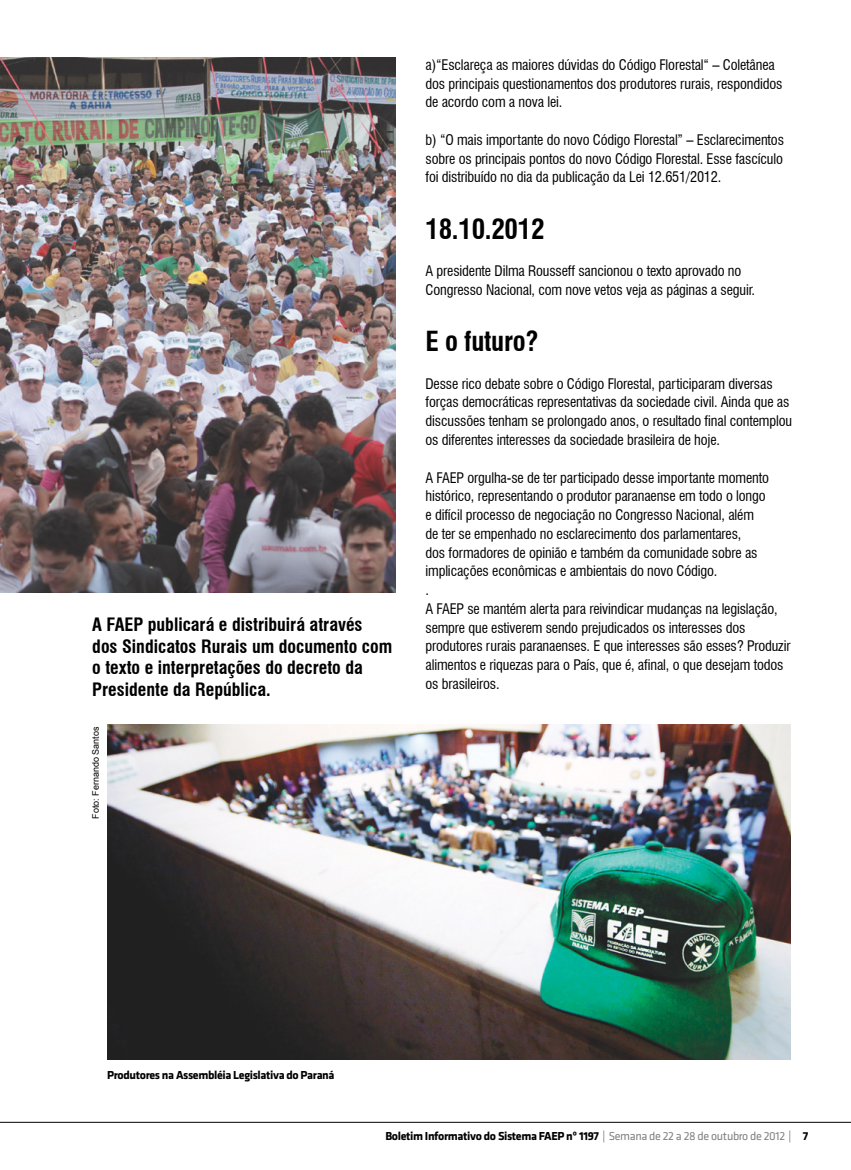
<style>
.page{position:relative;width:851px;height:1170px;background:#fff}
.page>*{position:absolute;margin:0;border:0;box-sizing:border-box;transform-origin:0 0}
._1_Texto_Materia{font:700 condensed 27px "Swiss 721 BT";letter-spacing:-.01em;color:#000}
._1_Texto_Materia-2{font:700 condensed 18px/21.6px "Swiss 721 BT";color:#000}
._1_Texto_Materia-3{font:condensed 14.25px/18.8px "Swiss 721 BT";letter-spacing:-.01em;color:#000}
.Legenda_1{font:700 12px "Klavika";letter-spacing:-.03em;color:#000}
.t1{font:9px "Arial";color:#000}
.s1{font-weight:400}
.s2{font-weight:400;color:#808285}
</style>
<div class="page">
<hr style="left:0;top:1121px;width:850px;height:1px;background:#000">
<img style="left:0;top:58px;width:395px;height:534px">
<img style="left:107px;top:724px;width:683px;height:335px">
<p class="_1_Texto_Materia-2" style="left:92px;top:614px;width:301px">A FAEP publicará e distribuirá através dos Sindicatos Rurais um documento com o texto e interpretações do decreto da Presidente da República.</p>
<p class="t1" style="left:90px;top:818px;width:94px;rotate:-90deg">Foto: Fernando Santos</p>
<p class="_1_Texto_Materia-3" style="left:425px;top:55px;width:358px">a)“Esclareça as maiores dúvidas do Código Florestal“ – Coletânea dos principais questionamentos dos produtores rurais, respondidos de acordo com a nova lei.</p>
<p class="_1_Texto_Materia-3" style="left:425px;top:130px;width:360px;text-align:justify">b) “O mais importante do novo Código Florestal” – Esclarecimentos sobre os principais pontos do novo Código Florestal. Esse fascículo foi distribuído no dia da publicação da Lei 12.651/2012.</p>
<p class="_1_Texto_Materia" style="left:425px;top:212px;width:121px">18.10.2012</p>
<p class="_1_Texto_Materia-3" style="left:425px;top:261px;width:331px">A presidente Dilma Rousseff sancionou o texto aprovado no<br>Congresso Nacional, com nove vetos veja as páginas a seguir.</p>
<p class="_1_Texto_Materia" style="left:425px;top:325px;width:115px">E o futuro?</p>
<p class="_1_Texto_Materia-3" style="left:425px;top:374px;width:368px">Desse rico debate sobre o Código Florestal, participaram diversas forças democráticas representativas da sociedade civil. Ainda que as discussões tenham se prolongado anos, o resultado final contemplou os diferentes interesses da sociedade brasileira de hoje.</p>
<p class="_1_Texto_Materia-3" style="left:425px;top:468px;width:345px">A FAEP orgulha-se de ter participado desse importante momento histórico, representando o produtor paranaense em todo o longo e difícil processo de negociação no Congresso Nacional, além de ter se empenhado no esclarecimento dos parlamentares,<br>dos formadores de opinião e também da comunidade sobre as implicações econômicas e ambientais do novo Código.</p>
<p class="_1_Texto_Materia-3" style="left:425px;top:580px;width:5px">.</p>
<p class="_1_Texto_Materia-3" style="left:425px;top:599px;width:366px">A FAEP se mantém alerta para reivindicar mudanças na legislação, sempre que estiverem sendo prejudicados os interesses dos produtores rurais paranaenses. E que interesses são esses? Produzir alimentos e riquezas para o País, que é, afinal, o que desejam todos os brasileiros.</p>
<p class="Legenda_1" style="left:107px;top:1067px;width:229px">Produtores na Assembléia Legislativa do Paraná</p>
<p class="Legenda_1" style="left:385px;top:1129px;width:424px">Boletim Informativo do Sistema FAEP nº 1197 <span class="s1">|</span> <span class="s2">Semana de 22 a 28 de outubro de 2012</span> <span class="s1">|</span> 7</p>
</div>
